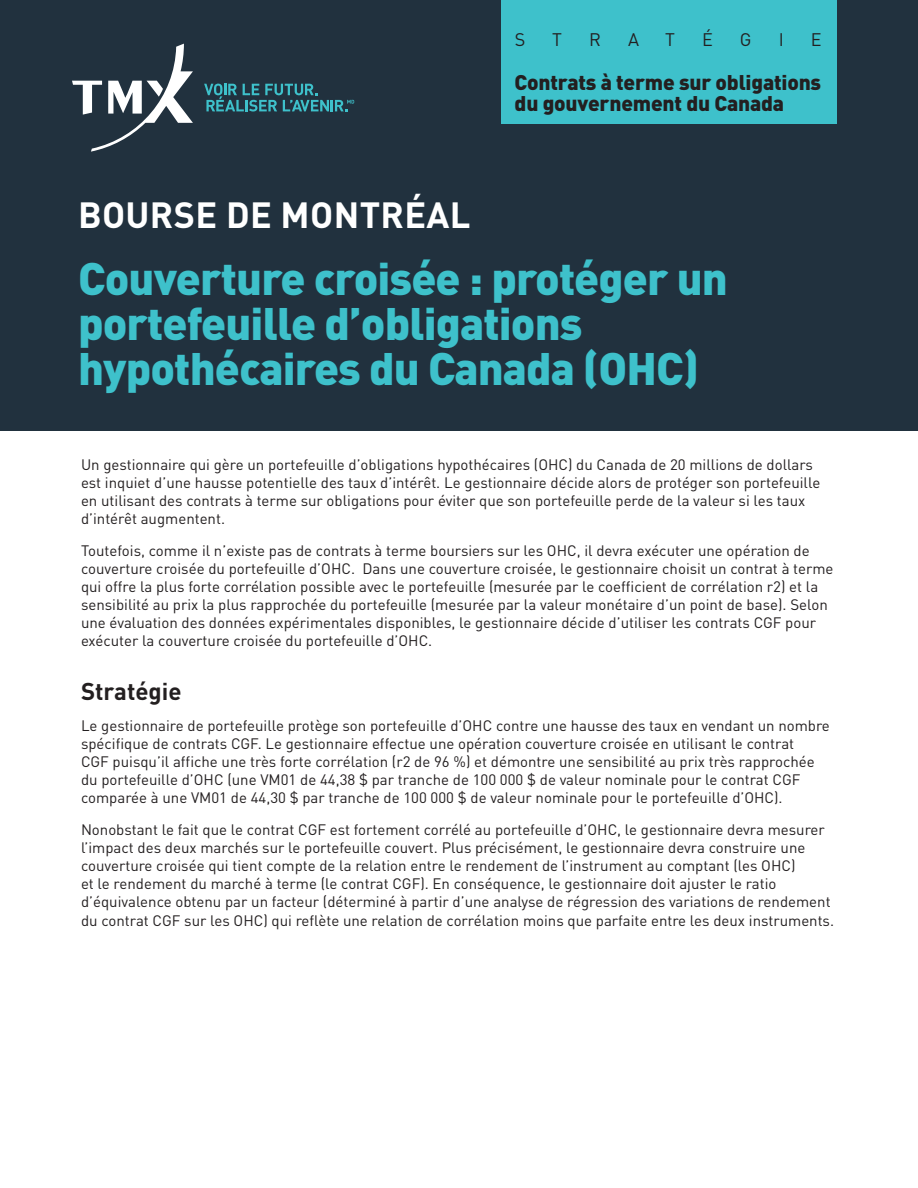
<style>
.page{position:relative;width:918px;height:1188px;background:#fff}
.page>*{position:absolute;margin:0;border:0;box-sizing:border-box;transform-origin:0 0}
.t1{font:900 45px/45px "DIN Pro";letter-spacing:-.02em;color:#3ec1cb}
.t2{font:700 36px "DIN Pro";letter-spacing:.01em;color:#fff}
.Pages_-_Subtitle_Niv{font:700 24px "DIN Pro";color:#231f20}
.t3{font:900 21px/21px "DIN Pro";letter-spacing:-.01em;color:#231f20}
.t4{font:18px "DIN Pro";color:#231f20}
.Pages_-_Text{font:15px/18px "DIN Pro";color:#231f20}
</style>
<div class="page">
<div style="left:0;top:0;width:918px;height:431px;background:#21313e"></div>
<div style="left:501px;top:0;width:336px;height:123px;background:#3ec1cb"></div>
<svg style="left:72px;top:44px;width:121px;height:108px"></svg>
<svg style="left:204px;top:84px;width:150px;height:28px"></svg>
<p class="t4" style="left:515px;top:26px;width:12px">S</p>
<p class="t4" style="left:552px;top:26px;width:11px">T</p>
<p class="t4" style="left:589px;top:26px;width:13px">R</p>
<p class="t4" style="left:628px;top:26px;width:12px">A</p>
<p class="t4" style="left:665px;top:26px;width:11px">T</p>
<p class="t4" style="left:702px;top:26px;width:12px">É</p>
<p class="t4" style="left:740px;top:26px;width:13px">G</p>
<p class="t4" style="left:779px;top:26px;width:7px">I</p>
<p class="t4" style="left:811px;top:26px;width:12px">E</p>
<p class="t3" style="left:515px;top:71px;width:308px">Contrats à terme sur obligations du gouvernement du Canada</p>
<p class="t2" style="left:78px;top:186px;width:394px">BOURSE DE MONTRÉAL</p>
<p class="t1" style="left:78px;top:253px;width:651px">Couverture croisée : protéger un portefeuille d’obligations hypothécaires du Canada (OHC)</p>
<p class="Pages_-_Text" style="left:81px;top:455px;width:741px">Un gestionnaire qui gère un portefeuille d’obligations hypothécaires (OHC) du Canada de 20 millions de dollars est inquiet d’une hausse potentielle des taux d’intérêt. Le gestionnaire décide alors de protéger son portefeuille en utilisant des contrats à terme sur obligations pour éviter que son portefeuille perde de la valeur si les taux d’intérêt augmentent.</p>
<p class="Pages_-_Text" style="left:81px;top:541px;width:754px">Toutefois, comme il n’existe pas de contrats à terme boursiers sur les OHC, il devra exécuter une opération de couverture croisée du portefeuille d’OHC. Dans une couverture croisée, le gestionnaire choisit un contrat à terme qui offre la plus forte corrélation possible avec le portefeuille (mesurée par le coefficient de corrélation r2) et la sensibilité au prix la plus rapprochée du portefeuille (mesurée par la valeur monétaire d’un point de base). Selon une évaluation des données expérimentales disponibles, le gestionnaire décide d’utiliser les contrats CGF pour exécuter la couverture croisée du portefeuille d’OHC.</p>
<p class="Pages_-_Subtitle_Niv" style="left:81px;top:673px;width:102px">Stratégie</p>
<p class="Pages_-_Text" style="left:81px;top:716px;width:750px">Le gestionnaire de portefeuille protège son portefeuille d’OHC contre une hausse des taux en vendant un nombre spécifique de contrats CGF. Le gestionnaire effectue une opération couverture croisée en utilisant le contrat<br>CGF puisqu’il affiche une très forte corrélation (r2 de 96 %) et démontre une sensibilité au prix très rapprochée du portefeuille d’OHC (une VM01 de 44,38 $ par tranche de 100 000 $ de valeur nominale pour le contrat CGF comparée à une VM01 de 44,30 $ par tranche de 100 000 $ de valeur nominale pour le portefeuille d’OHC).</p>
<p class="Pages_-_Text" style="left:81px;top:820px;width:751px">Nonobstant le fait que le contrat CGF est fortement corrélé au portefeuille d’OHC, le gestionnaire devra mesurer l’impact des deux marchés sur le portefeuille couvert. Plus précisément, le gestionnaire devra construire une couverture croisée qui tient compte de la relation entre le rendement de l’instrument au comptant (les OHC)<br>et le rendement du marché à terme (le contrat CGF). En conséquence, le gestionnaire doit ajuster le ratio d’équivalence obtenu par un facteur (déterminé à partir d’une analyse de régression des variations de rendement</p>
<p class="Pages_-_Text" style="left:81px;top:911px;width:755px">du contrat CGF sur les OHC) qui reflète une relation de corrélation moins que parfaite entre les deux instruments.</p>
</div>
